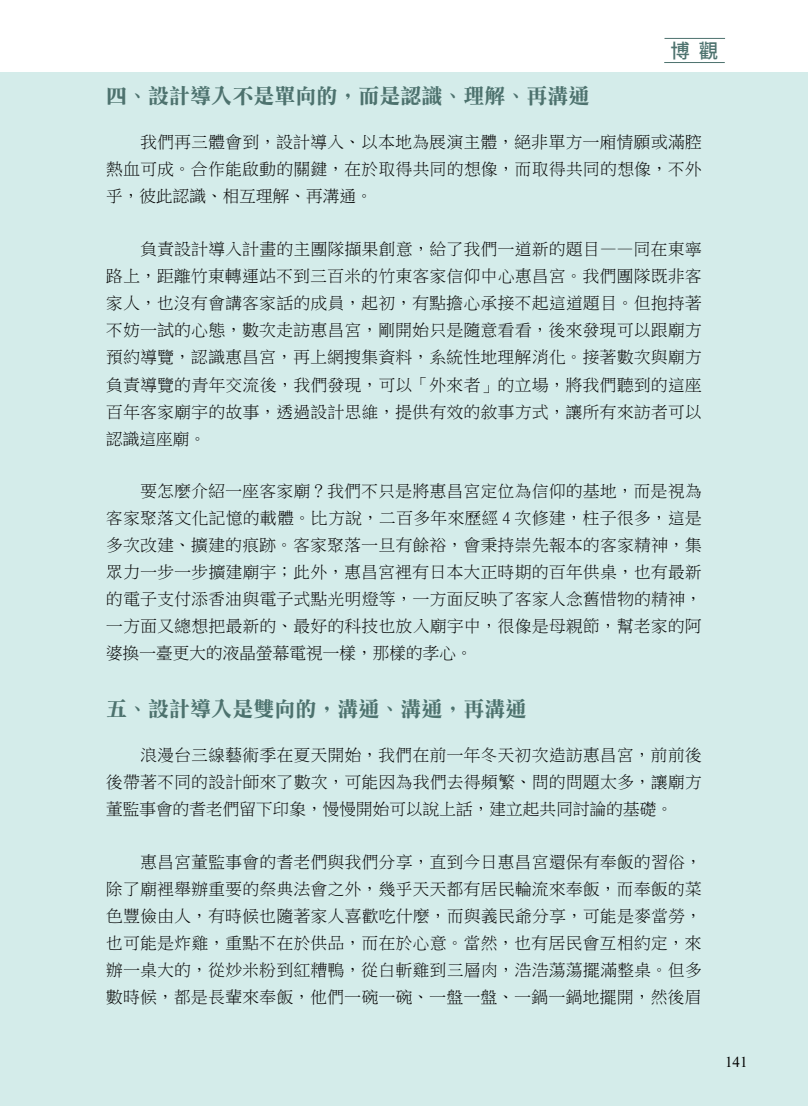
<style>
.page{position:relative;width:808px;height:1106px;background:#fff}
.page>*{position:absolute;margin:0;border:0;box-sizing:border-box;transform-origin:0 0}
.t1{font:21px "DF Li Song W7 WINP BF";color:#4d726e}
.t2{font:500 19.5px "Noto Sans CJ Ktc";color:#4d726e}
.t3{font:16.5px/27px "P Ming Li U";letter-spacing:.035em;color:#000;text-align:justify}
.t4{font:15px "Times New Roman";color:#000}
</style>
<div class="page">
<div style="left:0;top:72px;width:808px;height:1034px;background:#d4ecea"></div>
<hr style="left:664px;top:38px;width:61px;height:1px;background:#4d726e">
<hr style="left:664px;top:62px;width:61px;height:1px;background:#4d726e">
<p class="t2" style="left:670px;top:40px;width:49px">博 觀</p>
<p class="t1" style="left:106px;top:85px;width:484px">四、設計導入不是單向的，而是認識、理解、再溝通</p>
<p class="t3" style="left:106px;top:128px;width:597px;text-indent:34px">我們再三體會到，設計導入、以本地為展演主體，絕非單方一廂情願或滿腔熱血可成。合作能啟動的關鍵，在於取得共同的想像，而取得共同的想像，不外乎，彼此認識、相互理解、再溝通。</p>
<p class="t3" style="left:106px;top:236px;width:597px;text-indent:34px">負責設計導入計畫的主團隊擷果創意，給了我們一道新的題目——同在東寧路上，距離竹東轉運站不到三百米的竹東客家信仰中心惠昌宮。我們團隊既非客家人，也沒有會講客家話的成員，起初，有點擔心承接不起這道題目。但抱持著不妨一試的心態，數次走訪惠昌宮，剛開始只是隨意看看，後來發現可以跟廟方預約導覽，認識惠昌宮，再上網搜集資料，系統性地理解消化。接著數次與廟方負責導覽的青年交流後，我們發現，可以「外來者」的立場，將我們聽到的這座百年客家廟宇的故事，透過設計思維，提供有效的敘事方式，讓所有來訪者可以認識這座廟。</p>
<p class="t3" style="left:106px;top:477px;width:597px;text-indent:34px">要怎麼介紹一座客家廟？我們不只是將惠昌宮定位為信仰的基地，而是視為客家聚落文化記憶的載體。比方說，二百多年來歷經 4 次修建，柱子很多，這是多次改建、擴建的痕跡。客家聚落一旦有餘裕，會秉持崇先報本的客家精神，集眾力一步一步擴建廟宇；此外，惠昌宮裡有日本大正時期的百年供桌，也有最新的電子支付添香油與電子式點光明燈等，一方面反映了客家人念舊惜物的精神，一方面又總想把最新的、最好的科技也放入廟宇中，很像是母親節，幫老家的阿婆換一臺更大的液晶螢幕電視一樣，那樣的孝心。</p>
<p class="t1" style="left:106px;top:698px;width:421px">五、設計導入是雙向的，溝通、溝通，再溝通</p>
<p class="t3" style="left:106px;top:742px;width:597px;text-indent:34px">浪漫台三線藝術季在夏天開始，我們在前一年冬天初次造訪惠昌宮，前前後後帶著不同的設計師來了數次，可能因為我們去得頻繁、問的問題太多，讓廟方董監事會的耆老們留下印象，慢慢開始可以說上話，建立起共同討論的基礎。</p>
<p class="t3" style="left:106px;top:848px;width:597px;text-indent:34px">惠昌宮董監事會的耆老們與我們分享，直到今日惠昌宮還保有奉飯的習俗，除了廟裡舉辦重要的祭典法會之外，幾乎天天都有居民輪流來奉飯，而奉飯的菜色豐儉由人，有時候也隨著家人喜歡吃什麼，而與義民爺分享，可能是麥當勞，也可能是炸雞，重點不在於供品，而在於心意。當然，也有居民會互相約定，來辦一桌大的，從炒米粉到紅糟鴨，從白斬雞到三層肉，浩浩蕩蕩擺滿整桌。但多數時候，都是長輩來奉飯，他們一碗一碗、一盤一盤、一鍋一鍋地擺開，然後眉</p>
<p class="t4" style="left:725px;top:1049px;width:24px">141</p>
</div>
